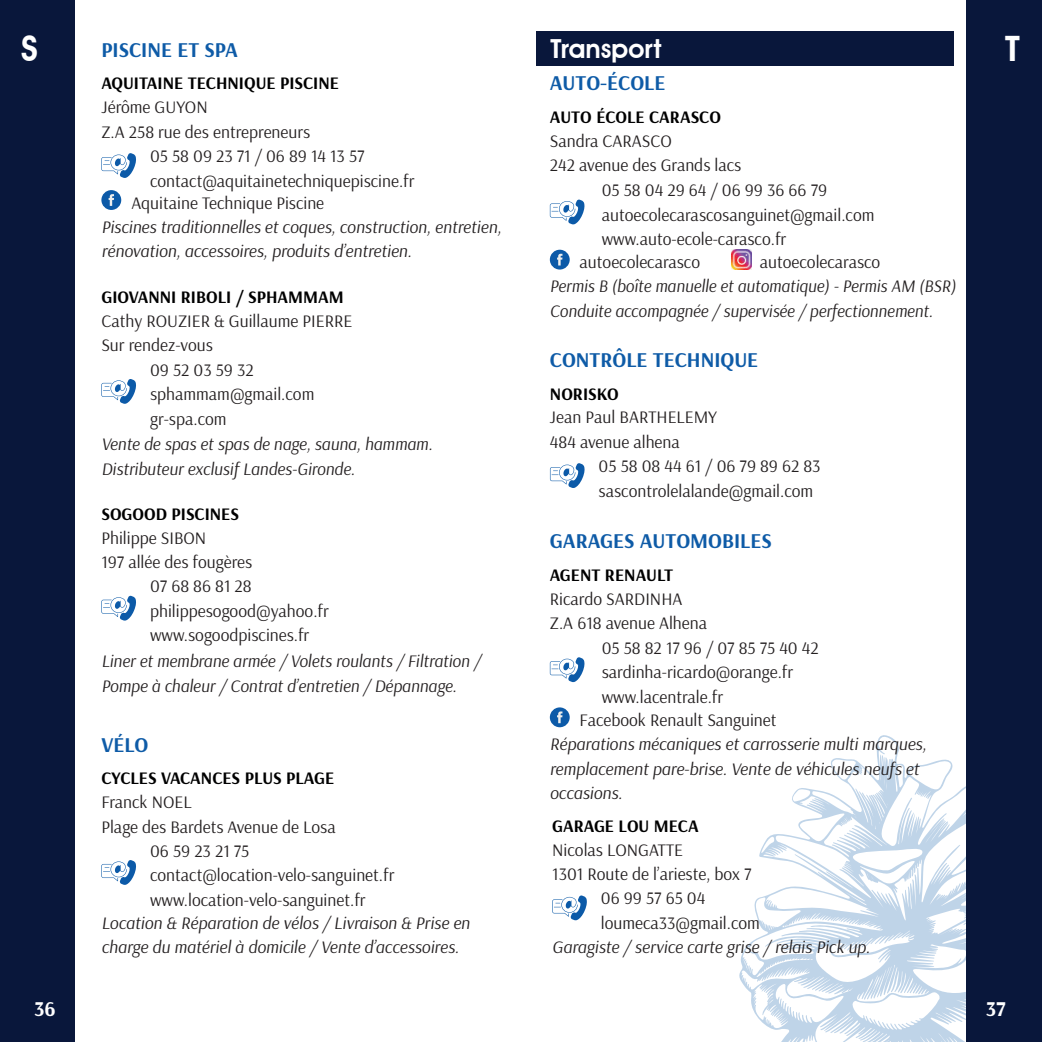
<style>
.page{position:relative;width:1042px;height:1042px;background:#fff}
.page>*{position:absolute;margin:0;border:0;box-sizing:border-box;transform-origin:0 0}
.t1{font:600 35px "Avant Garde IT Cby BT";color:#fff}
.t2{font:600 26.25px "Avant Garde IT Cby BT";color:#fff}
.t3{font:700 21px "Arsenal";color:#0e5ba7}
.t4{font:700 21px "Arsenal";color:#fff}
.t5{font:17.5px/24.5px "Arsenal";color:#231f20}
.t6{font:italic 17.5px/24.5px "Arsenal";color:#231f20}
.t7{font:700 17.5px "Arsenal";color:#000001}
</style>
<div class="page">
<svg style="left:739px;top:733px;width:228px;height:309px"></svg>
<div style="left:0;top:0;width:74px;height:1042px;background:#09173b"></div>
<div style="left:967px;top:0;width:75px;height:1042px;background:#09173b"></div>
<svg style="left:101px;top:153px;width:35px;height:25px"></svg>
<div style="left:101px;top:190px;width:20px;height:20px;background:#0c5aa8;border-radius:50%"></div>
<svg style="left:109px;top:194px;width:5px;height:12px"></svg>
<svg style="left:101px;top:379px;width:35px;height:25px"></svg>
<svg style="left:101px;top:596px;width:35px;height:24px"></svg>
<svg style="left:101px;top:860px;width:35px;height:25px"></svg>
<div style="left:537px;top:31px;width:417px;height:34px;background:#09173b"></div>
<svg style="left:550px;top:199px;width:35px;height:25px"></svg>
<div style="left:550px;top:250px;width:20px;height:19px;background:#0c5aa8;border-radius:50%"></div>
<svg style="left:557px;top:254px;width:5px;height:11px"></svg>
<img style="left:731px;top:250px;width:20px;height:19px">
<svg style="left:550px;top:463px;width:35px;height:25px"></svg>
<svg style="left:550px;top:657px;width:35px;height:25px"></svg>
<div style="left:550px;top:707px;width:20px;height:20px;background:#0c5aa8;border-radius:50%"></div>
<svg style="left:557px;top:711px;width:5px;height:12px"></svg>
<svg style="left:552px;top:895px;width:35px;height:25px"></svg>
<h1 class="t1" style="left:21px;top:28px;width:18px">S</h1>
<h1 class="t1" style="left:1005px;top:28px;width:16px">T</h1>
<h2 class="t2" style="left:550px;top:33px;width:112px">Transport</h2>
<p class="t3" style="left:550px;top:69px;width:117px">AUTO-ÉCOLE</p>
<p class="t3" style="left:101px;top:35px;width:138px">PISCINE ET SPA</p>
<p class="t7" style="left:101px;top:71px;width:239px">AQUITAINE TECHNIQUE PISCINE</p>
<p class="t5" style="left:101px;top:95px;width:108px">Jérôme GUYON</p>
<p class="t5" style="left:101px;top:119px;width:210px">Z.A 258 rue des entrepreneurs</p>
<p class="t5" style="left:150px;top:143px;width:216px">05 58 09 23 71 / 06 89 14 13 57</p>
<p class="t5" style="left:150px;top:168px;width:266px">contact@aquitainetechniquepiscine.fr</p>
<p class="t5" style="left:132px;top:190px;width:194px">Aquitaine Technique Piscine</p>
<p class="t6" style="left:101px;top:215px;width:401px">Piscines traditionnelles et coques, construction, entretien, rénovation, accessoires, produits d’entretien.</p>
<p class="t7" style="left:101px;top:285px;width:244px">GIOVANNI RIBOLI / SPHAMMAM</p>
<p class="t5" style="left:101px;top:308px;width:252px">Cathy ROUZIER &amp; Guillaume PIERRE</p>
<p class="t5" style="left:101px;top:333px;width:113px">Sur rendez-vous</p>
<p class="t5" style="left:150px;top:357px;width:105px">09 52 03 59 32</p>
<p class="t5" style="left:150px;top:381px;width:166px">sphammam@gmail.com</p>
<p class="t5" style="left:150px;top:406px;width:78px">gr-spa.com</p>
<p class="t6" style="left:101px;top:432px;width:333px">Vente de spas et spas de nage, sauna, hammam.<br>Distributeur exclusif Landes-Gironde.</p>
<p class="t7" style="left:101px;top:501px;width:139px">SOGOOD PISCINES</p>
<p class="t5" style="left:101px;top:525px;width:106px">Philippe SIBON</p>
<p class="t5" style="left:101px;top:550px;width:152px">197 allée des fougères</p>
<p class="t5" style="left:150px;top:574px;width:103px">07 68 86 81 28</p>
<p class="t5" style="left:150px;top:598px;width:180px">philippesogood@yahoo.fr</p>
<p class="t5" style="left:150px;top:623px;width:161px">www.sogoodpiscines.fr</p>
<p class="t6" style="left:101px;top:649px;width:381px">Liner et membrane armée / Volets roulants / Filtration /<br>Pompe à chaleur / Contrat d’entretien / Dépannage.</p>
<p class="t3" style="left:101px;top:730px;width:49px">VÉLO</p>
<p class="t7" style="left:101px;top:766px;width:234px">CYCLES VACANCES PLUS PLAGE</p>
<p class="t5" style="left:101px;top:789px;width:92px">Franck NOEL</p>
<p class="t5" style="left:101px;top:814px;width:236px">Plage des Bardets Avenue de Losa</p>
<p class="t5" style="left:150px;top:838px;width:101px">06 59 23 21 75</p>
<p class="t5" style="left:150px;top:862px;width:246px">contact@location-velo-sanguinet.fr</p>
<p class="t5" style="left:150px;top:887px;width:217px">www.location-velo-sanguinet.fr</p>
<p class="t6" style="left:101px;top:911px;width:370px">Location &amp; Réparation de vélos / Livraison &amp; Prise en charge du matériel à domicile / Vente d’accessoires.</p>
<p class="t7" style="left:550px;top:105px;width:173px">AUTO ÉCOLE CARASCO</p>
<p class="t5" style="left:550px;top:128px;width:124px">Sandra CARASCO</p>
<p class="t5" style="left:550px;top:153px;width:193px">242 avenue des Grands lacs</p>
<p class="t5" style="left:602px;top:178px;width:227px">05 58 04 29 64 / 06 99 36 66 79</p>
<p class="t5" style="left:602px;top:202px;width:274px">autoecolecarascosanguinet@gmail.com</p>
<p class="t5" style="left:602px;top:227px;width:186px">www.auto-ecole-carasco.fr</p>
<p class="t5" style="left:760px;top:250px;width:122px">autoecolecarasco</p>
<p class="t6" style="left:550px;top:275px;width:407px">Permis B (boîte manuelle et automatique) - Permis AM (BSR)<br>Conduite accompagnée / supervisée / perfectionnement.</p>
<p class="t5" style="left:579px;top:250px;width:122px">autoecolecarasco</p>
<p class="t3" style="left:550px;top:345px;width:210px">CONTRÔLE TECHNIQUE</p>
<p class="t5" style="left:550px;top:405px;width:169px">Jean Paul BARTHELEMY<br>484 avenue alhena</p>
<p class="t5" style="left:598px;top:453px;width:223px">05 58 08 44 61 / 06 79 89 62 83 sascontrolelalande@gmail.com</p>
<p class="t7" style="left:550px;top:381px;width:70px">NORISKO</p>
<p class="t3" style="left:550px;top:526px;width:223px">GARAGES AUTOMOBILES</p>
<p class="t7" style="left:550px;top:562px;width:125px">AGENT RENAULT</p>
<p class="t5" style="left:550px;top:586px;width:134px">Ricardo SARDINHA</p>
<p class="t5" style="left:550px;top:610px;width:159px">Z.A 618 avenue Alhena</p>
<p class="t5" style="left:602px;top:635px;width:218px">05 58 82 17 96 / 07 85 75 40 42</p>
<p class="t5" style="left:602px;top:660px;width:193px">sardinha-ricardo@orange.fr</p>
<p class="t5" style="left:602px;top:684px;width:123px">www.lacentrale.fr</p>
<p class="t6" style="left:550px;top:732px;width:378px">Réparations mécaniques et carrosserie multi marques, remplacement pare-brise. Vente de véhicules neufs et occasions.</p>
<p class="t5" style="left:579px;top:707px;width:198px">Facebook Renault Sanguinet</p>
<p class="t7" style="left:552px;top:813px;width:148px">GARAGE LOU MECA</p>
<p class="t5" style="left:552px;top:837px;width:132px">Nicolas LONGATTE</p>
<p class="t5" style="left:552px;top:861px;width:201px">1301 Route de l’arieste, box 7</p>
<p class="t5" style="left:601px;top:886px;width:106px">06 99 57 65 04</p>
<p class="t5" style="left:601px;top:910px;width:160px">loumeca33@gmail.com</p>
<p class="t6" style="left:552px;top:935px;width:319px">Garagiste / service carte grise / relais Pick up.</p>
<p class="t4" style="left:34px;top:994px;width:23px">36</p>
<p class="t4" style="left:986px;top:994px;width:21px">37</p>
</div>
